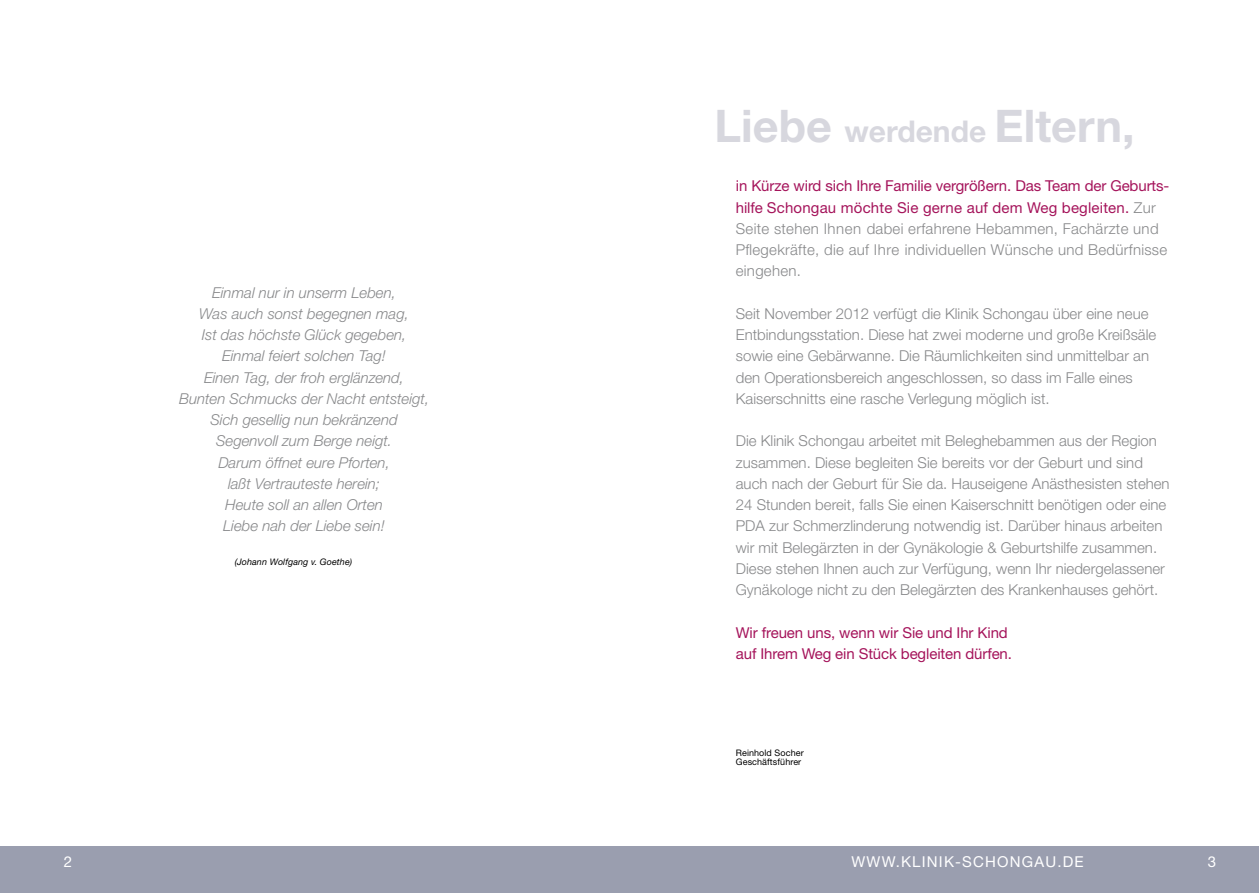
<style>
.page{position:relative;width:1259px;height:893px;background:#fff}
.page>*{position:absolute;margin:0;border:0;box-sizing:border-box;transform-origin:0 0}
.t1{font:700 45px "Helvetica Neue";color:#d7d7de}
.t2{font:300 15px/21.3px "Helvetica Neue";color:#87888a}
.t3{font:italic 300 15px/21.3px "Helvetica Neue";color:#87888a;text-align:center}
.t4{font:300 15px/21.3px "Helvetica Neue";letter-spacing:.02em;color:#87888a}
.t5{font:15px/21.3px "Helvetica Neue";letter-spacing:-.005em;color:#a5145b}
.t6{font:15px "Helvetica Neue";letter-spacing:.08em;color:#fff}
.t7{font:9px/9px "Helvetica Neue";letter-spacing:.01em;color:#000}
.t8{font:italic 9px "Helvetica Neue";letter-spacing:.01em;color:#000}
.s1{font-size:30px}
.s2{font-weight:400;color:#a5145b}
</style>
<div class="page">
<div style="left:0;top:846px;width:1259px;height:47px;background:#9a9eaf"></div>
<p class="t3" style="left:179px;top:281px;width:252px">Einmal nur in unserm Leben,<br>Was auch sonst begegnen mag,<br>Ist das höchste Glück gegeben,<br>Einmal feiert solchen Tag!<br>Einen Tag, der froh erglänzend,<br>Bunten Schmucks der Nacht entsteigt,<br>Sich gesellig nun bekränzend<br>Segenvoll zum Berge neigt.<br>Darum öffnet eure Pforten,<br>laßt Vertrauteste herein;<br>Heute soll an allen Orten<br>Liebe nah der Liebe sein!</p>
<p class="t8" style="left:235px;top:556px;width:119px">(Johann Wolfgang v. Goethe)</p>
<h1 class="t1" style="left:714px;top:98px;width:421px">Liebe <span class="s1">werdende</span> Eltern,</h1>
<p class="t4" style="left:736px;top:175px;width:435px"><span class="s2">in Kürze wird sich I hre Familie vergrößern. Das Team der Geburts&shy;hilfe Schongau möchte Sie gerne auf dem Weg begleiten.</span> Zur Seite stehen Ihnen dabei erfahrene Hebammen, Fachärzte und Pflegekräfte, die auf Ihre individuellen Wünsche und Bedürfnisse eingehen.</p>
<p class="t2" style="left:736px;top:303px;width:422px">Seit November 2012 verfügt die Klinik Schongau über eine neue Entbindungsstation. Diese hat zwei moderne und große Kreißsäle sowie eine Gebärwanne. Die Räumlichkeiten sind unmittelbar an den Operationsbereich angeschlossen, so dass im Falle eines Kaiserschnitts eine rasche Verlegung möglich ist.</p>
<p class="t2" style="left:736px;top:430px;width:435px">Die Klinik Schongau arbeitet mit Beleghebammen aus der Region zusammen. Diese begleiten Sie bereits vor der Geburt und sind auch nach der Geburt für Sie da. Hauseigene Anästhesisten stehen 24 Stunden bereit, falls Sie einen Kaiserschnitt benötigen oder eine PDA zur Schmerzlinderung notwendig ist. Darüber hinaus arbeiten wir mit Belegärzten in der Gynäkologie &amp; Geburtshilfe zusammen.<br>Diese stehen Ihnen auch zur Verfügung, wenn Ihr niedergelassener Gynäkologe nicht zu den Belegärzten des Krankenhauses gehört.</p>
<p class="t5" style="left:736px;top:622px;width:278px">Wir freuen uns, wenn wir Sie und I hr Kind auf I hrem Weg ein Stück begleiten dürfen.</p>
<p class="t7" style="left:736px;top:748px;width:69px">Reinhold Socher<br>Geschäftsführer</p>
<p class="t6" style="left:64px;top:853px;width:10px">2</p>
<p class="t6" style="left:851px;top:853px;width:234px">www.klinik-schongau.de</p>
<p class="t6" style="left:1208px;top:853px;width:10px">3</p>
</div>
